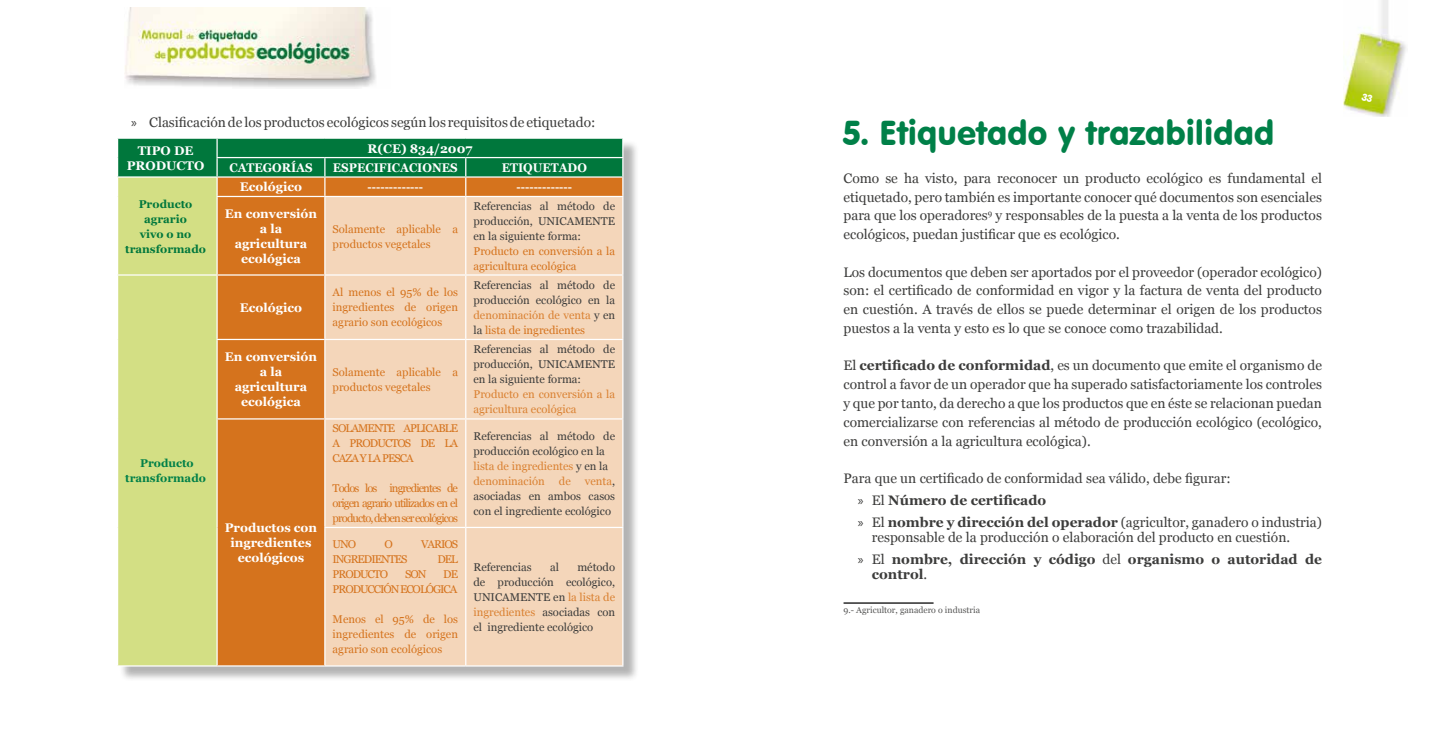
<style>
.page{position:relative;width:1439px;height:730px;background:#fff}
.page>*{position:absolute;margin:0;border:0;box-sizing:border-box;transform-origin:0 0}
.t1{font:33.75px "VAG Rounded BT";color:#008048}
.t2{font:13.75px/18.8px "Georgia";color:#3c3c3b;text-align:justify}
.t3{font:700 13.75px "Georgia";color:#3c3c3b}
.t4{font:700 12.5px/15px "Georgia";color:#fff;text-align:center}
.t5{font:700 12.5px "Georgia";color:#fff;scale:.93 1}
.t6{font:11.25px/15px "Georgia";color:#3c3c3b;text-align:justify}
.t7{font:11.25px/15px "Georgia";color:#d5731d;text-align:justify}
.t8{font:11.25px/15px "Georgia";color:#da8132}
.t9{font:11.25px/15px "Georgia";letter-spacing:-.09em;color:#d5731d;text-align:right}
.t10{font:700 11.25px/15px "Georgia";color:#00773c;text-align:center}
.t11{font:700 11.25px "Georgia";color:#fff}
.t12{font:700 11.25px/15px "Georgia";color:#008048;text-align:center}
.t13{font:8.75px "Georgia";color:#575756}
.s1{font-family:"Myriad Pro"}
.s2{font-weight:700}
.s3{font-weight:400}
.s4{color:#da8132}
.s5{color:#d5731d}
</style>
<div class="page">
<img style="left:124px;top:8px;width:252px;height:80px">
<img style="left:1344px;top:0;width:62px;height:117px">
<hr style="left:843px;top:602px;width:90px;height:2px;background:#000">
<div style="left:119px;top:139px;width:520px;height:543px;background:#000;opacity:.3"></div>
<div style="left:118px;top:196px;width:98px;height:469px;background:#d3df84"></div>
<div style="left:218px;top:197px;width:106px;height:468px;background:#d5731d"></div>
<div style="left:325px;top:197px;width:297px;height:468px;background:#f4d6ba"></div>
<svg style="left:117px;top:138px;width:506px;height:58px;background:#528445"></svg>
<hr style="left:216px;top:196px;width:109px;height:1px;background:#fff">
<hr style="left:216px;top:197px;width:2px;height:77px;background:#fff">
<hr style="left:325px;top:196px;width:141px;height:1px;background:#fff">
<hr style="left:324px;top:197px;width:1px;height:77px;background:#fff">
<hr style="left:466px;top:196px;width:157px;height:1px;background:#fff">
<hr style="left:465px;top:197px;width:1px;height:77px;background:#fff">
<hr style="left:622px;top:197px;width:1px;height:77px;background:#fff">
<hr style="left:117px;top:274px;width:100px;height:2px;background:#fff">
<hr style="left:117px;top:665px;width:100px;height:2px;background:#fff">
<hr style="left:217px;top:274px;width:108px;height:2px;background:#fff">
<hr style="left:216px;top:276px;width:2px;height:63px;background:#fff">
<hr style="left:325px;top:274px;width:141px;height:2px;background:#fff">
<hr style="left:324px;top:276px;width:1px;height:63px;background:#fff">
<hr style="left:466px;top:274px;width:157px;height:2px;background:#fff">
<hr style="left:465px;top:276px;width:1px;height:63px;background:#fff">
<hr style="left:622px;top:276px;width:1px;height:63px;background:#fff">
<hr style="left:216px;top:339px;width:109px;height:1px;background:#fff">
<hr style="left:216px;top:340px;width:2px;height:78px;background:#fff">
<hr style="left:325px;top:339px;width:141px;height:1px;background:#fff">
<hr style="left:324px;top:340px;width:1px;height:78px;background:#fff">
<hr style="left:466px;top:339px;width:157px;height:1px;background:#fff">
<hr style="left:465px;top:340px;width:1px;height:78px;background:#fff">
<hr style="left:622px;top:340px;width:1px;height:78px;background:#fff">
<hr style="left:216px;top:418px;width:109px;height:2px;background:#fff">
<hr style="left:216px;top:420px;width:2px;height:107px;background:#fff">
<hr style="left:216px;top:527px;width:2px;height:138px;background:#fff">
<hr style="left:217px;top:665px;width:108px;height:2px;background:#fff">
<hr style="left:325px;top:418px;width:141px;height:2px;background:#fff">
<hr style="left:324px;top:420px;width:1px;height:107px;background:#fff">
<hr style="left:466px;top:418px;width:157px;height:2px;background:#fff">
<hr style="left:465px;top:420px;width:1px;height:107px;background:#fff">
<hr style="left:622px;top:420px;width:1px;height:107px;background:#fff">
<hr style="left:324px;top:527px;width:142px;height:1px;background:#fff">
<hr style="left:324px;top:528px;width:1px;height:137px;background:#fff">
<hr style="left:466px;top:527px;width:157px;height:1px;background:#fff">
<hr style="left:465px;top:528px;width:1px;height:137px;background:#fff">
<hr style="left:622px;top:528px;width:1px;height:137px;background:#fff">
<hr style="left:325px;top:665px;width:141px;height:2px;background:#fff">
<hr style="left:466px;top:665px;width:157px;height:2px;background:#fff">
<svg style="left:1361px;top:93px;width:12px;height:10px"></svg>
<p class="t2" style="left:131px;top:114px;width:466px"><span class="s1">»</span> Clasificación de los productos ecológicos según los requisitos de etiquetado:</p>
<h1 class="t1" style="left:843px;top:112px;width:432px">5. Etiquetado y trazabilidad</h1>
<p class="t2" style="left:843px;top:169px;width:480px">Como se ha visto, para reconocer un producto ecológico es fundamental el etiquetado, pero también es importante conocer qué documentos son esenciales para que los operadores<sup>9</sup> y responsables de la puesta a la venta de los productos ecológicos, puedan justificar que es ecológico.</p>
<p class="t2" style="left:843px;top:263px;width:480px">Los documentos que deben ser aportados por el proveedor (operador ecológico) son: el certificado de conformidad en vigor y la factura de venta del producto en cuestión. A través de ellos se puede determinar el origen de los productos puestos a la venta y esto es lo que se conoce como trazabilidad.</p>
<p class="t2" style="left:843px;top:357px;width:480px">El <span class="s2">certificado de conformidad</span>, es un documento que emite el organismo de control a favor de un operador que ha superado satisfactoriamente los controles y que por tanto, da derecho a que los productos que en éste se relacionan puedan comercializarse con referencias al método de producción ecológico (ecológico, en conversión a la agricultura ecológica).</p>
<p class="t2" style="left:857px;top:467px;width:466px;line-height:22.1px;text-align:left;text-indent:-14px">Para que un certificado de conformidad sea válido, debe figurar:<br><span class="s1">»</span> El <span class="s2">Número de certificado<br></span><span class="s1">»</span> El <span class="s2">nombre y dirección del operador</span> (agricultor, ganadero o industria)</p>
<p class="t2" style="left:857px;top:527px;width:466px;line-height:22.1px;text-indent:14px">responsable de la producción o elaboración del producto en cuestión.<br><span class="s1">»</span> El <span class="s2">nombre, dirección y código</span> del <span class="s2">organismo o autoridad de</span></p>
<p class="t3" style="left:872px;top:567px;width:57px">control<span class="s3">.</span></p>
<p class="t13" style="left:843px;top:605px;width:138px">9.- Agricultor, ganadero o industria</p>
<p class="t4" style="left:127px;top:143px;width:79px">TIPO DE<br>PRODUCTO</p>
<p class="t4" style="left:367px;top:141px;width:106px">R(CE) 834/2007</p>
<p class="t5" style="left:229px;top:161px;width:91px">CATEGORÍAS</p>
<p class="t5" style="left:333px;top:161px;width:136px">ESPECIFICACIONES</p>
<p class="t5" style="left:502px;top:161px;width:93px">ETIQUETADO</p>
<p class="t4" style="left:240px;top:180px;width:64px">Ecológico</p>
<p class="t11" style="left:368px;top:181px;width:57px">-------------</p>
<p class="t11" style="left:516px;top:181px;width:57px">-------------</p>
<p class="t4" style="left:225px;top:206px;width:94px">En conversión a la agricultura ecológica</p>
<p class="t10" style="left:125px;top:196px;width:82px">Producto agrario<br>vivo o no transformado</p>
<p class="t6" style="left:473px;top:199px;width:143px">Referencias al método de producción, UNICAMENTE en la siguiente forma:</p>
<p class="t7" style="left:473px;top:244px;width:143px">Producto en conversión a la agricultura ecológica</p>
<p class="t7" style="left:333px;top:221px;width:127px">Solamente aplicable a productos vegetales</p>
<p class="t7" style="left:333px;top:285px;width:127px">Al menos el 95% de los ingredientes de origen agrario son ecológicos</p>
<p class="t6" style="left:473px;top:278px;width:143px">Referencias al método de producción ecológico en la <span class="s4">denominación de venta</span> y en la <span class="s5">lista de ingredientes</span></p>
<p class="t4" style="left:240px;top:300px;width:64px">Ecológico</p>
<p class="t6" style="left:473px;top:342px;width:143px">Referencias al método de producción, UNICAMENTE en la siguiente forma:</p>
<p class="t8" style="left:473px;top:387px;width:143px">Producto en conversión a la agricultura ecológica</p>
<p class="t4" style="left:225px;top:350px;width:94px">En conversión a la agricultura ecológica</p>
<p class="t7" style="left:333px;top:365px;width:127px">Solamente aplicable a productos vegetales</p>
<p class="t7" style="left:333px;top:421px;width:127px">SOLAMENTE APLICABLE A PRODUCTOS DE LA CAZA Y LA PESCA</p>
<p class="t7" style="left:333px;top:481px;width:127px">Todos los ingredientes de origen agrario utilizados en el producto, deben ser ecológicos</p>
<p class="t6" style="left:473px;top:429px;width:143px;text-align:left">Referencias al método de producción ecológico en la <span class="s4">lista de ingredientes</span> y en la <span class="s4">denominación</span></p>
<p class="t12" style="left:125px;top:456px;width:82px">Producto transformado</p>
<p class="t8" style="left:559px;top:474px;width:13px">de</p>
<p class="t6" style="left:473px;top:474px;width:143px;text-indent:111px"><span class="s4">venta</span>, asociadas en ambos casos con el ingrediente ecológico</p>
<p class="t4" style="left:225px;top:520px;width:94px">Productos con ingredientes ecológicos</p>
<p class="t7" style="left:333px;top:537px;width:25px">UNO</p>
<p class="t7" style="left:384px;top:537px;width:10px">O</p>
<p class="t7" style="left:421px;top:537px;width:38px">VARIOS</p>
<p class="t9" style="left:333px;top:552px;width:76px">INGREDIENTES</p>
<p class="t7" style="left:437px;top:552px;width:22px">DEL</p>
<p class="t9" style="left:333px;top:567px;width:57px">PRODUCTO</p>
<p class="t7" style="left:405px;top:567px;width:23px">SON</p>
<p class="t6" style="left:473px;top:560px;width:143px;text-indent:104px">método de producción ecológico, UNICAMENTE en <span class="s4">la lista de ingredientes</span> asociadas con el ingrediente ecológico</p>
<p class="t6" style="left:473px;top:560px;width:60px">Referencias</p>
<p class="t6" style="left:550px;top:560px;width:10px">al</p>
<p class="t9" style="left:333px;top:567px;width:127px">DE<br>PRODUCCIÓN ECOLÓGICA</p>
<p class="t7" style="left:333px;top:612px;width:127px">Menos el 95% de los ingredientes de origen agrario son ecológicos</p>
</div>
